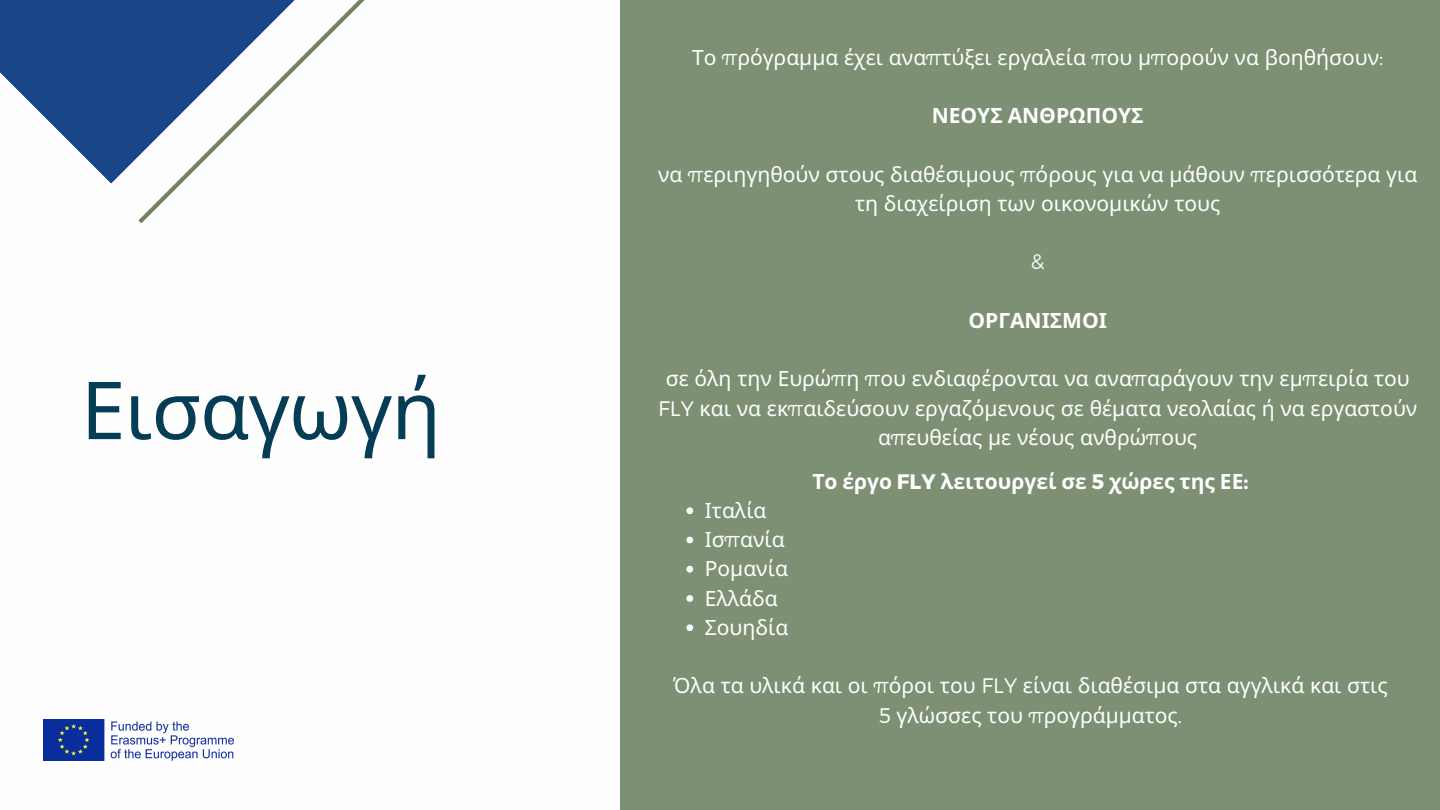
<style>
.page{position:relative;width:1440px;height:810px;background:#fff}
.page>*{position:absolute;margin:0;border:0;box-sizing:border-box;transform-origin:0 0}
.t1{font:80px "Noto Sans";letter-spacing:-.01em;color:#053d57}
.t2{font:21px/29.2px "Noto Sans";color:#fff;text-align:center}
.t3{font:700 21px "Noto Sans";color:#fff}
.t4{font:300 21px "Montserrat";color:#fff}
.s1{font-family:"Montserrat";font-weight:300}
.s2{font-family:"Montserrat"}
</style>
<div class="page">
<svg style="left:0;top:0;width:138px;height:184px;fill:#1a4789"></svg>
<div style="left:621px;top:0;width:819px;height:810px;background:#7d9073"></div>
<svg style="left:686px;top:507px;width:7px;height:7px"></svg>
<svg style="left:686px;top:537px;width:7px;height:6px"></svg>
<svg style="left:686px;top:566px;width:7px;height:7px"></svg>
<svg style="left:686px;top:595px;width:7px;height:7px"></svg>
<svg style="left:686px;top:624px;width:7px;height:7px"></svg>
<img style="left:44px;top:720px;width:189px;height:41px">
<svg style="left:138px;top:0;width:227px;height:224px"></svg>
<p class="t1" style="left:81px;top:354px;width:361px">Εισαγωγή</p>
<p class="t2" style="left:692px;top:42px;width:693px">Το <span class="s1">π</span>ρόγραμμα έχει ανα<span class="s1">π</span>τύξει εργαλεία <span class="s1">π</span>ου μ<span class="s1">π</span>ορούν να βοηθήσουν<span class="s1">:</span></p>
<p class="t3" style="left:932px;top:101px;width:213px">ΝΕΟΥΣ ΑΝΘΡΩΠΟΥΣ</p>
<p class="t2" style="left:658px;top:159px;width:761px">να <span class="s1">π</span>εριηγηθούν στους διαθέσιμους <span class="s1">π</span>όρους για να μάθουν <span class="s1">π</span>ερισσότερα για τη διαχείριση των οικονομικών τους</p>
<p class="t4" style="left:1031px;top:248px;width:15px">&amp;</p>
<p class="t3" style="left:968px;top:305px;width:140px">ΟΡΓΑΝΙΣΜΟΙ</p>
<p class="t2" style="left:658px;top:364px;width:761px">σε όλη την Ευρώ<span class="s1">π</span>η <span class="s1">π</span>ου ενδιαφέρονται να ανα<span class="s1">π</span>αράγουν την εμ<span class="s1">π</span>ειρία του<br><span class="s1">FLY</span> και να εκ<span class="s1">π</span>αιδεύσουν εργαζόμενους σε θέματα νεολαίας ή να εργαστούν α<span class="s1">π</span>ευθείας με νέους ανθρώ<span class="s1">π</span>ους</p>
<p class="t2" style="left:705px;top:495px;width:63px">Ιταλία</p>
<p class="t2" style="left:705px;top:524px;width:81px">Ισ<span class="s1">π</span>ανία</p>
<p class="t2" style="left:705px;top:554px;width:85px">Ρομανία</p>
<p class="t2" style="left:705px;top:583px;width:74px">Ελλάδα</p>
<p class="t2" style="left:705px;top:612px;width:85px">Σουηδία</p>
<p class="t3" style="left:812px;top:466px;width:438px">Το έργο <span class="s2">FLY</span> λειτουργεί σε <span class="s2">5</span> χώρες της ΕΕ<span class="s2">:</span></p>
<p class="t2" style="left:673px;top:671px;width:716px">Όλα τα υλικά και οι <span class="s1">π</span>όροι του <span class="s1">FLY</span> είναι διαθέσιμα στα αγγλικά και στις<br><span class="s1">5</span> γλώσσες του <span class="s1">π</span>ρογράμματος<span class="s1">.</span></p>
</div>
